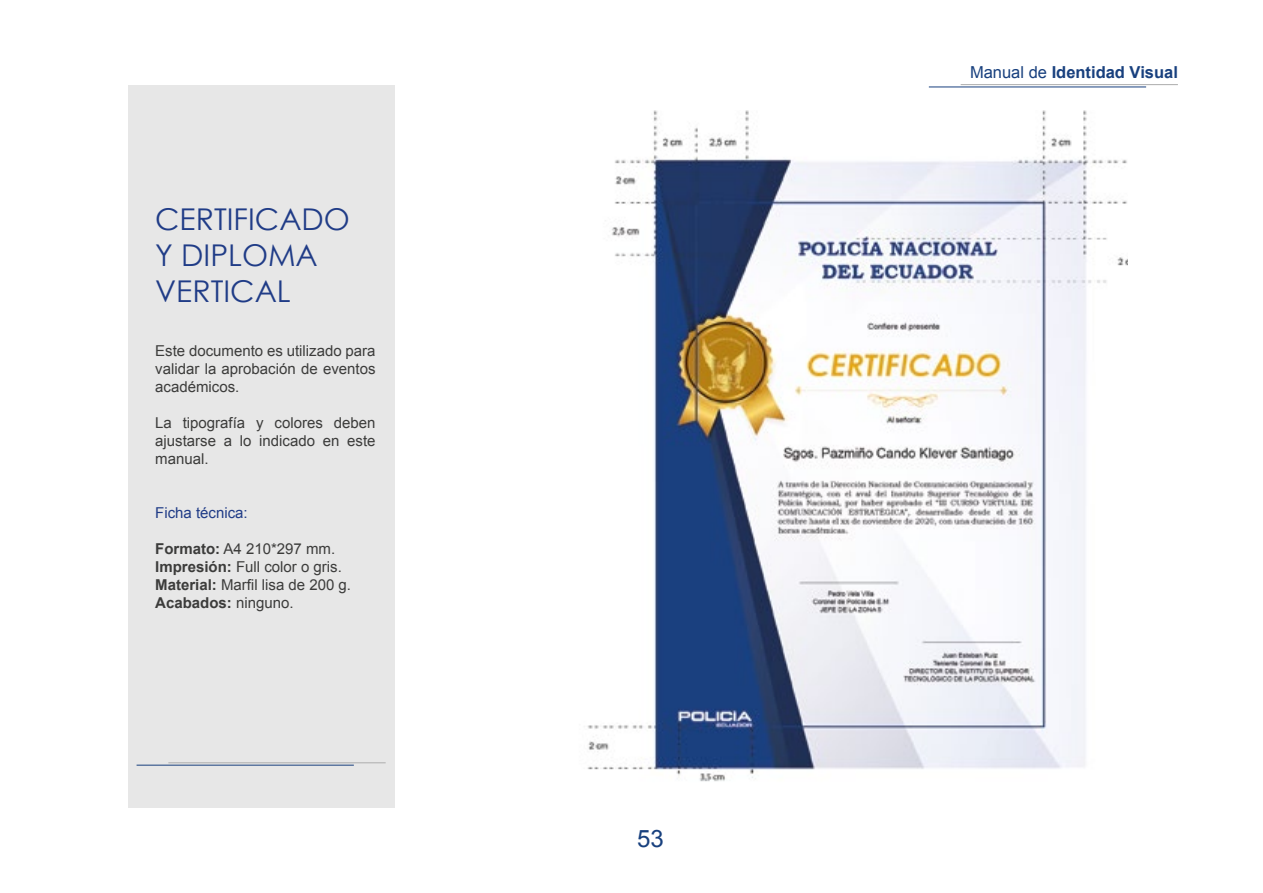
<style>
.page{position:relative;width:1263px;height:893px;background:#fff}
.page>*{position:absolute;margin:0;border:0;box-sizing:border-box;transform-origin:0 0}
.t1{font:30px/36px "Century Gothic";color:#203c87}
.t2{font:24px "Arial";color:#18407e}
.t3{font:700 16.5px "Arial";color:#18407e}
.t4{font:15px/18px "Arial";color:#3c3c3b;text-align:justify}
.t5{font:15px "Arial";color:#203c87}
.s1{font-weight:700}
.s2{font-weight:400}
</style>
<div class="page">
<div style="left:128px;top:85px;width:267px;height:722px;background:#e7e7e7"></div>
<hr style="left:929px;top:87px;width:217px;height:1px;background:#18407e">
<hr style="left:961px;top:84px;width:217px;height:1px;background:#adadad">
<hr style="left:137px;top:765px;width:217px;height:1px;background:#18407e">
<hr style="left:168px;top:762px;width:218px;height:1px;background:#adadad">
<img style="left:587px;top:111px;width:541px;height:671px">
<h1 class="t1" style="left:155px;top:201px;width:196px">CERTIFICADO<br>Y DIPLOMA<br>VERTICAL</h1>
<p class="t4" style="left:155px;top:342px;width:222px">Este documento es utilizado para validar la aprobación de eventos académicos.</p>
<p class="t4" style="left:155px;top:414px;width:222px">La tipografía y colores deben ajustarse a lo indicado en este manual.</p>
<p class="t5" style="left:155px;top:503px;width:94px">Ficha técnica:</p>
<p class="t4" style="left:155px;top:540px;width:197px;text-align:left"><span class="s1">Formato:</span> A4 210*297 mm.<br><span class="s1">Impresión:</span> Full color o gris.<br><span class="s1">Material:</span> Marfil lisa de 200 g.<br><span class="s1">Acabados:</span> ninguno.</p>
<h2 class="t2" style="left:637px;top:822px;width:28px">53</h2>
<p class="t3" style="left:970px;top:61px;width:209px"><span class="s2">Manual de</span> Identidad Visual</p>
</div>
